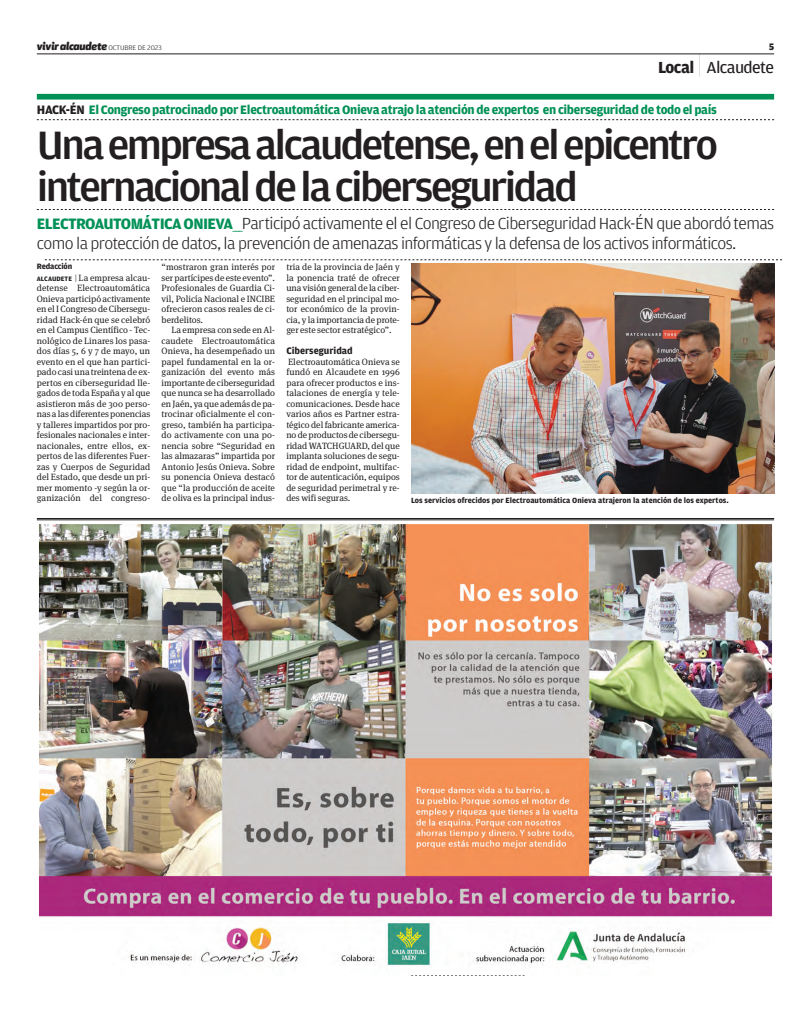
<style>
.page{position:relative;width:811px;height:1021px;background:#fff}
.page>*{position:absolute;margin:0;border:0;box-sizing:border-box;transform-origin:0 0}
.t1{font:500 42px/42px "Amplitude";letter-spacing:-.06em;color:#231f20;scale:1.05 1}
.t2{font:300 17px/20.8px "Amplitude";letter-spacing:-.035em;color:#231f20;scale:1.05 1}
.t3{font:17px "Amplitude";letter-spacing:-.035em;color:#231f20;scale:1.05 1}
.t4{font:700 13px "Amplitude";letter-spacing:-.025em;color:#019156}
.t5{font:italic 800 11px "Apex New";letter-spacing:-.01em;color:#231f20}
.t6{font:700 10px "Amplitude";color:#231f20}
.t7{font:900 10px "Amplitude";color:#231f20}
.t8{font:9.1px/10.5px "Meta Serif OT";color:#231f20;text-align:justify}
.t9{font:700 8.2px "Amplitude";letter-spacing:-.015em;color:#231f20}
.t10{font:700 8px "Amplitude";color:#231f20}
.s1{font-family:"Amplitude";font-weight:300;font-style:normal;font-size:7px}
.s2{font-weight:700}
.s3{font-family:"Apex New";font-weight:100;font-size:23px}
.s4{color:#231f20}
.s5{font-weight:700;font-size:16px;color:#019156}
.s6{font-size:16px;color:#019156}
.s7{font-family:"Amplitude";font-weight:700;font-size:6.8px}
.s8{font-family:"Amplitude";font-weight:300}
</style>
<div class="page">
<hr style="left:37px;top:54px;width:737px;height:1px;background:#231f20">
<div style="left:37px;top:94px;width:737px;height:5px;background:#019156"></div>
<svg style="left:37px;top:119px;width:737px;height:1px"></svg>
<img style="left:411px;top:263px;width:363px;height:230px">
<img style="left:39px;top:524px;width:733px;height:445px">
<img style="left:411px;top:975px;width:113px;height:1px">
<svg style="left:45px;top:259px;width:737px;height:1px"></svg>
<svg style="left:37px;top:209px;width:737px;height:1px"></svg>
<hr style="left:37px;top:518px;width:737px;height:1px;background:#231f20">
<hr style="left:37px;top:519px;width:737px;height:1px;background:#231f20">
<p class="t5" style="left:37px;top:41px;width:127px">vivir alcaudete <span class="s1">OCTUBRE DE 2023</span></p>
<p class="t7" style="left:769px;top:40px;width:7px">5</p>
<h2 class="t3" style="left:658px;top:57px;width:112px"><span class="s2">Local</span> <span class="s3">|</span> Alcaudete</h2>
<h3 class="t4" style="left:37px;top:102px;width:681px"><span class="s4">HACK-ÉN</span> El Congreso patrocinado por Electroautomática Onieva atrajo la atención de expertos en ciberseguridad de todo el país</h3>
<h1 class="t1" style="left:37px;top:123px;width:650px">Unaempresaalcaudetense,enelepicentro internacionaldelaciberseguridad</h1>
<h2 class="t2" style="left:37px;top:212px;width:703px"><span class="s5">ELECTROAUTOMÁTICA ONIEVA</span><span class="s6">___</span>Participó activamente el el Congreso de Ciberseguridad Hack-ÉN que abordó temas como la protección de datos, la prevención de amenazas informáticas y la defensa de los activos informáticos.</h2>
<p class="t9" style="left:37px;top:261px;width:37px">Redacción</p>
<p class="t8" style="left:37px;top:273px;width:115px"><span class="s7">ALCAUDETE</span> <span class="s8">|</span> La empresa alcau&shy;detense Electroautomática Onieva participó activamente en el I Congreso de Cibersegu&shy;ridad Hack-én que se celebró en el Campus Científico - Tec&shy;nológico de Linares los pasa&shy;dos días 5, 6 y 7 de mayo, un evento en el que han partici&shy;pado casi una treintena de ex&shy;pertos en ciberseguridad lle&shy;gados de toda España y al que asistieron más de 300 perso&shy;nas a las diferentes ponencias y talleres impartidos por pro&shy;fesionales nacionales e inter&shy;nacionales, entre ellos, ex&shy;pertos de las diferentes Fuer&shy;zas y Cuerpos de Seguridad del Estado, que desde un pri&shy;mer momento -y según la or&shy;ganización del congreso-</p>
<p class="t8" style="left:162px;top:262px;width:115px">“mostraron gran interés por ser partícipes de este evento”.<br>Profesionales de Guardia Ci&shy;vil, Policía Nacional e INCIBE ofrecieron casos reales de ci&shy;berdelitos.</p>
<p class="t8" style="left:162px;top:325px;width:115px;text-indent:10px">La empresa con sede en Al&shy;caudete Electroautomática Onieva, ha desempeñado un papel fundamental en la or&shy;ganización del evento más importante de ciberseguridad que nunca se ha desarrollado en Jaén, ya que además de pa&shy;trocinar oficialmente el con&shy;greso, también ha participa&shy;do activamente con una po&shy;nencia sobre “Seguridad en las almazaras” impartida por Antonio Jesús Onieva. Sobre su ponencia Onieva destacó que “la producción de aceite de oliva es la principal indus-</p>
<p class="t8" style="left:286px;top:263px;width:115px">tria de la provincia de Jaén y la ponencia traté de ofrecer una visión general de la ciber&shy;seguridad en el principal mo&shy;tor económico de la provin&shy;cia, y la importancia de prote&shy;ger este sector estratégico”.</p>
<p class="t6" style="left:286px;top:345px;width:68px">Ciberseguridad</p>
<p class="t8" style="left:286px;top:357px;width:115px">Electroautomática Onieva se fundó en Alcaudete en 1996 para ofrecer productos e ins&shy;talaciones de energía y tele&shy;comunicaciones. Desde hace varios años es Partner estra&shy;tégico del fabricante america&shy;no de productos de cibersegu&shy;ridad WATCHGUARD, del que implanta soluciones de segu&shy;ridad de endpoint, multifac&shy;tor de autenticación, equipos de seguridad perimetral y re&shy;des wifi seguras.</p>
<p class="t10" style="left:411px;top:495px;width:319px">Los servicios ofrecidos por Electroautomática Onieva atrajeron la atención de los expertos.</p>
</div>
